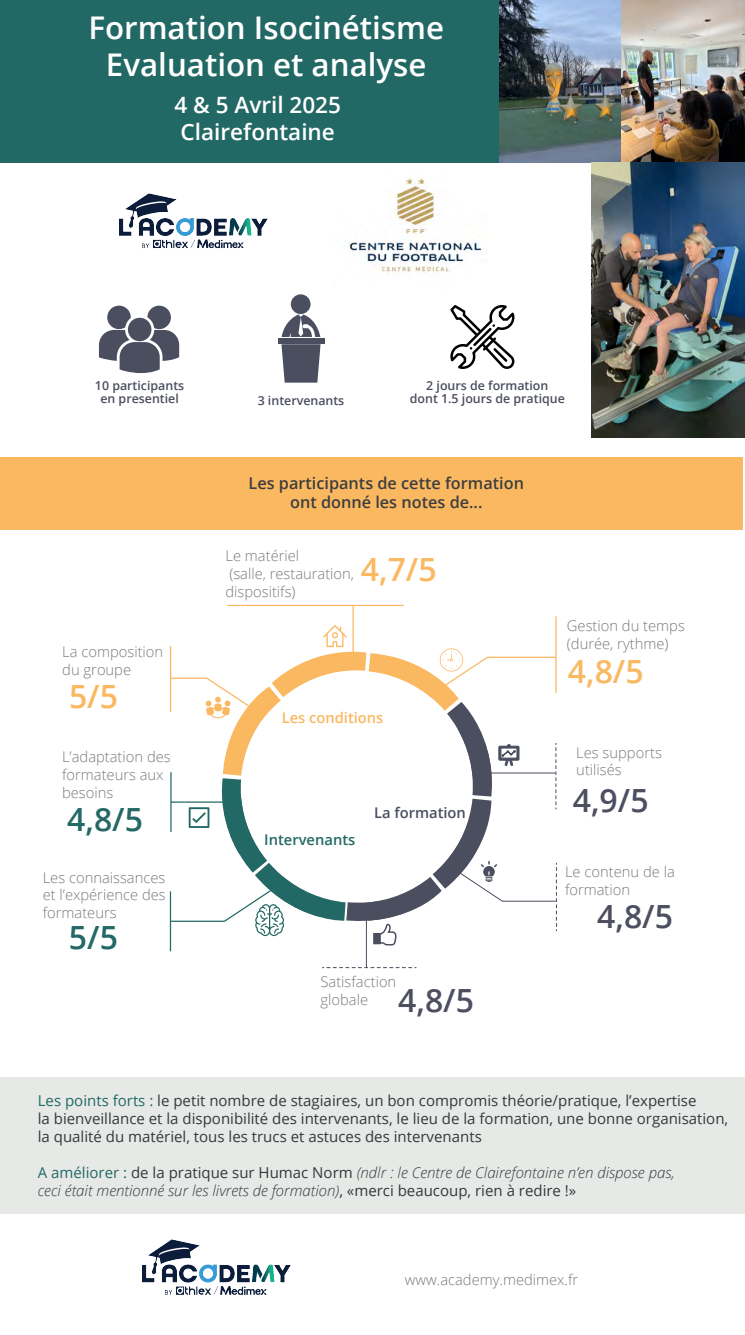
<style>
.page{position:relative;width:745px;height:1335px;background:#fff}
.page>*{position:absolute;margin:0;border:0;box-sizing:border-box;transform-origin:0 0}
.t1{font:600 32px "Open Sans";color:#4d4f61}
.t2{font:600 32px "Open Sans";color:#fab861}
.t3{font:600 32px "Open Sans";color:#246965}
.t4{font:600 31.25px/37.5px "Open Sans";color:#fff;text-align:center}
.t5{font:600 22.5px/27px "Open Sans";color:#fff}
.t6{font:600 16.25px/19.5px "Open Sans";color:#3e3e3f;text-align:center}
.t7{font:15px/18px "Open Sans";color:#35393b}
.t8{font:italic 300 15px/18px "Open Sans";color:#35393b}
.t9{font:300 14.75px/17.6px "Open Sans";color:#767a7c}
.t10{font:600 14.75px "Open Sans";color:#fab861}
.t11{font:600 14.75px "Open Sans";color:#246965}
.t12{font:600 14.75px "Open Sans";color:#4b4e61}
.t13{font:600 12.38px/12.5px "Open Sans";color:#4a4e5f;text-align:center}
.s1{color:#226965}
.s2{font-weight:400;font-style:normal;color:#226965}
.s3{font-weight:400;font-style:normal}
</style>
<div class="page">
<svg style="left:99px;top:306px;width:80px;height:67px"></svg>
<div style="left:290px;top:294px;width:20px;height:20px;background:#4a4e5f;border-radius:50%"></div>
<svg style="left:281px;top:315px;width:39px;height:22px"></svg>
<div style="left:277px;top:338px;width:47px;height:5px;background:#4a4e5f"></div>
<svg style="left:281px;top:344px;width:39px;height:39px;background:#5b5e6e"></svg>
<div style="left:0;top:458px;width:742px;height:72px;background:#fab861"></div>
<hr style="left:227px;top:605px;width:176px;height:1px;background:#fab861">
<hr style="left:555px;top:616px;width:1px;height:77px;background:#fab861">
<svg style="left:555px;top:743px;width:1px;height:66px"></svg>
<hr style="left:170px;top:891px;width:1px;height:60px;background:#226965">
<hr style="left:170px;top:772px;width:1px;height:60px;background:#226965">
<hr style="left:487px;top:657px;width:68px;height:1px;background:#fab861">
<hr style="left:502px;top:901px;width:53px;height:1px;background:#4a4e5f">
<hr style="left:486px;top:773px;width:69px;height:1px;background:#4a4e5f">
<hr style="left:366px;top:916px;width:1px;height:52px;background:#4a4e5f">
<hr style="left:171px;top:921px;width:53px;height:1px;background:#226965">
<hr style="left:171px;top:801px;width:53px;height:2px;background:#226965">
<hr style="left:352px;top:605px;width:1px;height:52px;background:#fab861">
<hr style="left:170px;top:678px;width:37px;height:1px;background:#fab861">
<hr style="left:170px;top:646px;width:1px;height:66px;background:#fab861">
<svg style="left:322px;top:967px;width:94px;height:1px"></svg>
<div style="left:0;top:1078px;width:743px;height:136px;background:#e7e9e7"></div>
<div style="left:1px;top:0;width:498px;height:162px;background:#226965"></div>
<img style="left:119px;top:193px;width:149px;height:55px">
<img style="left:142px;top:1239px;width:149px;height:56px">
<img style="left:349px;top:178px;width:133px;height:96px">
<svg style="left:450px;top:305px;width:64px;height:64px"></svg>
<svg style="left:188px;top:625px;width:331px;height:321px"></svg>
<img style="left:499px;top:0;width:245px;height:162px">
<img style="left:591px;top:162px;width:153px;height:275px">
<h2 class="t4" style="left:88px;top:8px;width:357px">Formation Isocinétisme<br>Evaluation et analyse</h2>
<h3 class="t5" style="left:174px;top:91px;width:168px">4 &amp; 5 Avril 2025<br>Clairefontaine</h3>
<p class="t13" style="left:95px;top:379px;width:91px">10 participants en presentiel</p>
<p class="t9" style="left:62px;top:642px;width:102px">La composition du groupe</p>
<h1 class="t2" style="left:69px;top:674px;width:50px">5/5</h1>
<p class="t9" style="left:62px;top:748px;width:110px">L’adaptation des formateurs aux besoins</p>
<h1 class="t3" style="left:67px;top:797px;width:77px">4,8/5</h1>
<p class="t9" style="left:43px;top:868px;width:124px;text-align:justify">Les connaissances et l’expérience des formateurs</p>
<h1 class="t3" style="left:69px;top:916px;width:50px">5/5</h1>
<p class="t13" style="left:257px;top:394px;width:88px">3 intervenants</p>
<p class="t13" style="left:409px;top:379px;width:156px">2 jours de formation<br>dont 1.5 jours de pratique</p>
<p class="t6" style="left:248px;top:473px;width:277px">Les participants de cette formation ont donné les notes de...</p>
<p class="t9" style="left:225px;top:547px;width:130px">Le matériel<br>(salle, restauration, dispositifs)</p>
<h1 class="t2" style="left:360px;top:547px;width:77px">4,7/5</h1>
<p class="t10" style="left:281px;top:708px;width:103px">Les conditions</p>
<p class="t11" style="left:264px;top:830px;width:92px">Intervenants</p>
<p class="t12" style="left:374px;top:802px;width:93px">La formation</p>
<p class="t9" style="left:320px;top:973px;width:77px">Satisfaction globale</p>
<h1 class="t1" style="left:398px;top:978px;width:77px">4,8/5</h1>
<p class="t9" style="left:566px;top:617px;width:119px">Gestion du temps (durée, rythme)</p>
<h1 class="t2" style="left:567px;top:650px;width:77px">4,8/5</h1>
<p class="t9" style="left:576px;top:743px;width:87px">Les supports utilisés</p>
<h1 class="t1" style="left:572px;top:778px;width:77px">4,9/5</h1>
<p class="t9" style="left:564px;top:863px;width:111px">Le contenu de la formation</p>
<h1 class="t1" style="left:596px;top:894px;width:77px">4,8/5</h1>
<p class="t7" style="left:38px;top:1091px;width:691px"><span class="s1">Les points forts :</span> le petit nombre de stagiaires, un bon compromis théorie/pratique, l’expertise<br>la bienveillance et la disponibilité des intervenants, le lieu de la formation, une bonne organisation, la qualité du matériel, tous les trucs et astuces des intervenants</p>
<p class="t8" style="left:38px;top:1163px;width:638px"><span class="s2">A améliorer :</span> <span class="s3">de la pratique sur Humac Norm</span> (ndlr : le Centre de Clairefontaine n’en dispose pas, ceci était mentionné sur les livrets de formation)<span class="s3">, «merci beaucoup, rien à redire !»</span></p>
<p class="t9" style="left:404px;top:1270px;width:175px">www.academy.medimex.fr</p>
</div>
